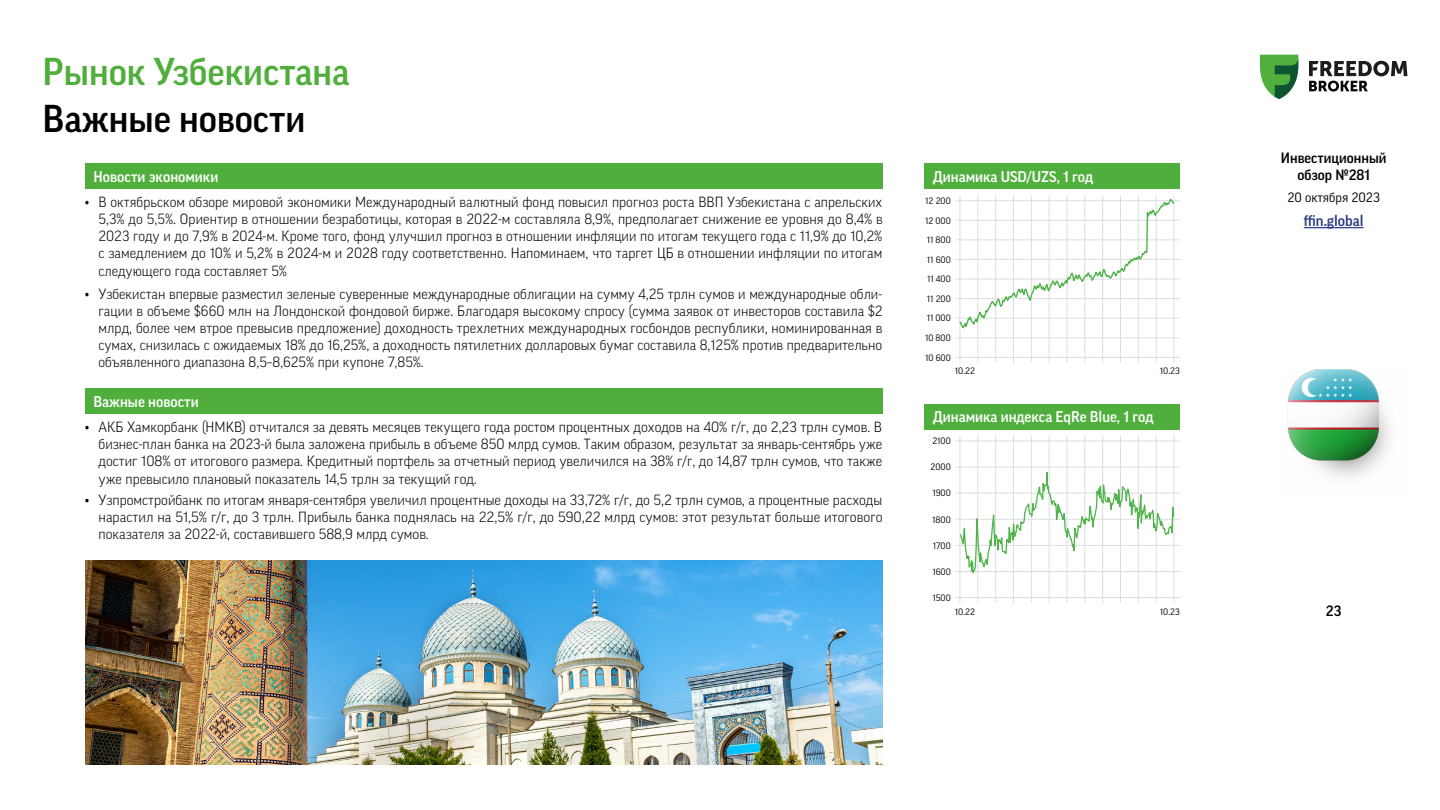
<style>
.page{position:relative;width:1440px;height:810px;background:#fff}
.page>*{position:absolute;margin:0;border:0;box-sizing:border-box;transform-origin:0 0}
.t1{font:500 37.5px "Good Pro";color:#50af3c}
.t2{font:500 37.5px "Good Pro";color:#000}
.t3{font:500 15px "Good Pro";color:#fff}
.t4{font:500 15px "Good Pro";color:#293882}
.t5{font:500 14.48px/17.4px "Good Pro";color:#000;text-align:center}
.t6{font:300 14.25px/17.1px "Good Pro";color:#000;text-align:justify}
.t7{font:13.05px "Good Pro";color:#000}
.t8{font:9px/19.6px "Good Pro";color:#000;text-align:justify}
</style>
<div class="page">
<hr style="left:1304px;top:227px;width:60px;height:1px;background:#293882">
<svg style="left:1260px;top:55px;width:38px;height:44px"></svg>
<svg style="left:1309px;top:61px;width:98px;height:31px"></svg>
<img style="left:1288px;top:370px;width:102px;height:108px">
<div style="left:85px;top:164px;width:797px;height:25px;background:#50af3c"></div>
<div style="left:925px;top:164px;width:255px;height:25px;background:#50af3c"></div>
<hr style="left:955px;top:200px;width:225px;height:1px;background:#dcddde">
<hr style="left:955px;top:337px;width:225px;height:1px;background:#dcddde">
<hr style="left:955px;top:318px;width:225px;height:1px;background:#dcddde">
<hr style="left:955px;top:279px;width:225px;height:1px;background:#dcddde">
<hr style="left:955px;top:298px;width:225px;height:1px;background:#dcddde">
<hr style="left:955px;top:259px;width:225px;height:1px;background:#dcddde">
<hr style="left:955px;top:240px;width:225px;height:1px;background:#dcddde">
<hr style="left:955px;top:220px;width:225px;height:1px;background:#dcddde">
<hr style="left:955px;top:357px;width:225px;height:1px;background:#dcddde">
<hr style="left:1138px;top:196px;width:1px;height:167px;background:#dcddde">
<hr style="left:1120px;top:196px;width:1px;height:167px;background:#dcddde">
<hr style="left:1102px;top:196px;width:1px;height:167px;background:#dcddde">
<hr style="left:1084px;top:196px;width:1px;height:167px;background:#dcddde">
<hr style="left:1067px;top:196px;width:1px;height:167px;background:#dcddde">
<hr style="left:1049px;top:196px;width:1px;height:167px;background:#dcddde">
<hr style="left:1031px;top:196px;width:1px;height:167px;background:#dcddde">
<hr style="left:1013px;top:196px;width:1px;height:167px;background:#dcddde">
<hr style="left:995px;top:196px;width:1px;height:167px;background:#dcddde">
<hr style="left:977px;top:196px;width:1px;height:167px;background:#dcddde">
<hr style="left:960px;top:196px;width:1px;height:167px;background:#dcddde">
<hr style="left:1156px;top:196px;width:1px;height:167px;background:#dcddde">
<hr style="left:1174px;top:196px;width:1px;height:167px;background:#dcddde">
<svg style="left:960px;top:197px;width:215px;height:135px"></svg>
<div style="left:925px;top:404px;width:255px;height:25px;background:#50af3c"></div>
<hr style="left:955px;top:441px;width:225px;height:1px;background:#dcddde">
<hr style="left:955px;top:467px;width:225px;height:1px;background:#dcddde">
<hr style="left:955px;top:493px;width:225px;height:1px;background:#dcddde">
<hr style="left:955px;top:519px;width:225px;height:1px;background:#dcddde">
<hr style="left:955px;top:571px;width:225px;height:1px;background:#dcddde">
<hr style="left:955px;top:545px;width:225px;height:1px;background:#dcddde">
<hr style="left:955px;top:597px;width:225px;height:1px;background:#dcddde">
<hr style="left:1138px;top:436px;width:1px;height:167px;background:#dcddde">
<hr style="left:1120px;top:436px;width:1px;height:167px;background:#dcddde">
<hr style="left:1102px;top:436px;width:1px;height:167px;background:#dcddde">
<hr style="left:1084px;top:436px;width:1px;height:167px;background:#dcddde">
<hr style="left:1067px;top:436px;width:1px;height:167px;background:#dcddde">
<hr style="left:1049px;top:436px;width:1px;height:167px;background:#dcddde">
<hr style="left:1031px;top:436px;width:1px;height:167px;background:#dcddde">
<hr style="left:1013px;top:436px;width:1px;height:167px;background:#dcddde">
<hr style="left:995px;top:436px;width:1px;height:167px;background:#dcddde">
<hr style="left:977px;top:436px;width:1px;height:167px;background:#dcddde">
<hr style="left:960px;top:436px;width:1px;height:167px;background:#dcddde">
<hr style="left:1156px;top:436px;width:1px;height:167px;background:#dcddde">
<hr style="left:1174px;top:436px;width:1px;height:167px;background:#dcddde">
<svg style="left:960px;top:441px;width:214px;height:153px"></svg>
<div style="left:85px;top:389px;width:797px;height:25px;background:#50af3c"></div>
<img style="left:85px;top:560px;width:797px;height:205px">
<h1 class="t1" style="left:43px;top:50px;width:309px">Рынок Узбекистана</h1>
<h1 class="t2" style="left:43px;top:97px;width:264px">Важные новости</h1>
<p class="t3" style="left:94px;top:168px;width:126px">Новости экономики</p>
<p class="t6" style="left:99px;top:193px;width:786px;text-indent:-14px">• В октябрьском обзоре мировой экономики Международный валютный фонд повысил прогноз роста ВВП Узбекистана с апрельских 5,3% до 5,5%. Ориентир в отношении безработицы, которая в 2022-м составляла 8,9%, предполагает снижение ее уровня до 8,4% в 2023 году и до 7,9% в 2024-м. Кроме того, фонд улучшил прогноз в отношении инфляции по итогам текущего года с 11,9% до 10,2% с замедлением до 10% и 5,2% в 2024-м и 2028 году соответственно. Напоминаем, что таргет ЦБ в отношении инфляции по итогам следующего года составляет 5%</p>
<p class="t6" style="left:99px;top:285px;width:786px;text-indent:-14px">• Узбекистан впервые разместил зеленые суверенные международные облигации на сумму 4,25 трлн сумов и международные обли&shy;гации в объеме $660 млн на Лондонской фондовой бирже. Благодаря высокому спросу (сумма заявок от инвесторов составила $2 млрд, более чем втрое превысив предложение) доходность трехлетних международных госбондов республики, номинированная в сумах, снизилась с ожидаемых 18% до 16,25%, а доходность пятилетних долларовых бумаг составила 8,125% против предварительно объявленного диапазона 8,5–8,625% при купоне 7,85%.</p>
<p class="t3" style="left:94px;top:393px;width:107px">Важные новости</p>
<p class="t6" style="left:99px;top:419px;width:785px;text-indent:-13px">• АКБ Хамкорбанк (HMKB) отчитался за девять месяцев текущего года ростом процентных доходов на 40% г/г, до 2,23 трлн сумов. В бизнес-план банка на 2023-й была заложена прибыль в объеме 850 млрд сумов. Таким образом, результат за январь-сентябрь уже достиг 108% от итогового размера. Кредитный портфель за отчетный период увеличился на 38% г/г, до 14,87 трлн сумов, что также уже превысило плановый показатель 14,5 трлн за текущий год.</p>
<p class="t6" style="left:99px;top:491px;width:786px;text-indent:-14px">• Узпромстройбанк по итогам января-сентября увеличил процентные доходы на 33,72% г/г, до 5,2 трлн сумов, а процентные расходы нарастил на 51,5% г/г, до 3 трлн. Прибыль банка поднялась на 22,5% г/г, до 590,22 млрд сумов: этот результат больше итогового показателя за 2022-й, составившего 588,9 млрд сумов.</p>
<p class="t3" style="left:933px;top:168px;width:161px">Динамика USD/UZS, 1 год</p>
<p class="t8" style="left:925px;top:191px;width:27px">12 200<br>12 000<br>11 800<br>11 600<br>11 400<br>11 200<br>11 000<br>10 800<br>10 600</p>
<p class="t8" style="left:955px;top:361px;width:22px">10.22</p>
<p class="t8" style="left:1160px;top:361px;width:21px">10.23</p>
<p class="t3" style="left:933px;top:408px;width:222px">Динамика индекса EqRe Blue, 1 год</p>
<p class="t8" style="left:932px;top:431px;width:20px">2100</p>
<p class="t8" style="left:931px;top:457px;width:22px">2000</p>
<p class="t8" style="left:932px;top:483px;width:20px">1900</p>
<p class="t8" style="left:932px;top:509px;width:20px">1800</p>
<p class="t8" style="left:933px;top:536px;width:19px">1700</p>
<p class="t8" style="left:932px;top:562px;width:20px">1600</p>
<p class="t8" style="left:933px;top:588px;width:20px">1500</p>
<p class="t8" style="left:955px;top:602px;width:22px">10.22</p>
<p class="t8" style="left:1160px;top:602px;width:21px">10.23</p>
<p class="t5" style="left:1281px;top:149px;width:107px">Инвестиционный обзор №281</p>
<p class="t7" style="left:1287px;top:190px;width:94px">20 октября 2023</p>
<p class="t4" style="left:1304px;top:212px;width:61px">ffin.global</p>
<p class="t5" style="left:1326px;top:602px;width:17px">23</p>
</div>
